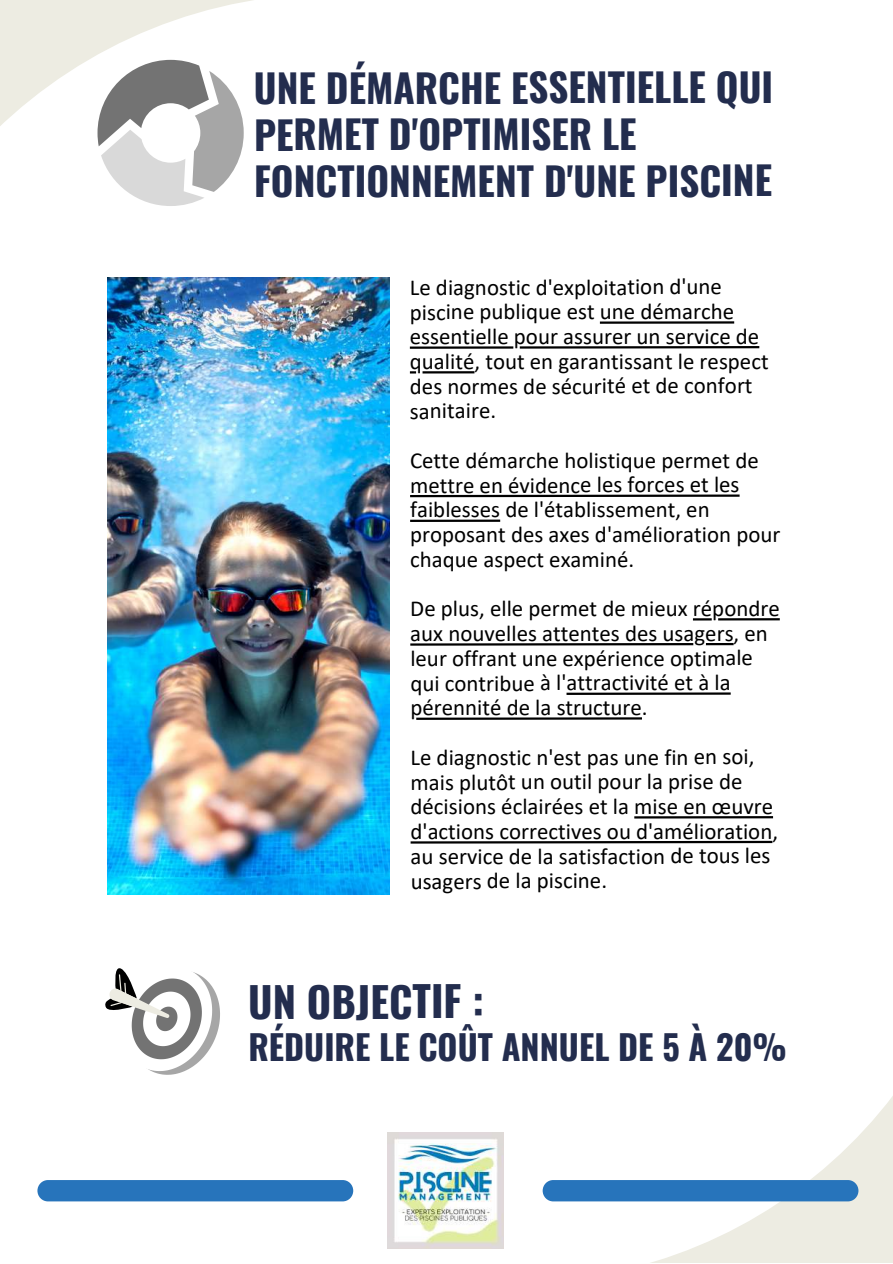
<style>
.page{position:relative;width:893px;height:1264px;background:#fff}
.page>*{position:absolute;margin:0;border:0;box-sizing:border-box;transform-origin:0 0}
.t1{font:700 41.7px "Oswald";color:#232d4e}
.t2{font:700 38.85px/46.7px "Oswald";color:#232d4e}
.t3{font:700 34.2px "Oswald";color:#232d4e}
.t4{font:22.8px/24.8px "Calibri";color:#000}
</style>
<div class="page">
<svg style="left:396px;top:816px;width:496px;height:446px"></svg>
<div style="left:37px;top:1179px;width:316px;height:22px;background:#2774bb;border-radius:11px"></div>
<div style="left:542px;top:1179px;width:316px;height:22px;background:#2774bb;border-radius:11px"></div>
<img style="left:387px;top:1132px;width:116px;height:116px">
<svg style="left:0;top:0;width:253px;height:126px;fill:#edece2"></svg>
<svg style="left:105px;top:968px;width:115px;height:107px"></svg>
<img style="left:107px;top:277px;width:282px;height:618px">
<svg style="left:97px;top:60px;width:147px;height:146px"></svg>
<hr style="left:600px;top:321px;width:134px;height:3px;background:#000">
<svg style="left:410px;top:346px;width:349px;height:3px"></svg>
<hr style="left:410px;top:371px;width:64px;height:2px;background:#000">
<svg style="left:410px;top:494px;width:329px;height:3px"></svg>
<hr style="left:410px;top:519px;width:90px;height:3px;background:#000">
<hr style="left:693px;top:618px;width:86px;height:2px;background:#000">
<svg style="left:410px;top:643px;width:323px;height:2px"></svg>
<hr style="left:566px;top:692px;width:164px;height:3px;background:#000">
<hr style="left:410px;top:717px;width:232px;height:3px;background:#000">
<hr style="left:634px;top:816px;width:139px;height:2px;background:#000">
<svg style="left:410px;top:840px;width:362px;height:3px"></svg>
<h2 class="t2" style="left:254px;top:63px;width:521px">UNE DÉMARCHE ESSENTIELLE QUI<br>PERMET D'OPTIMISER LE<br>FONCTIONNEMENT D'UNE PISCINE</h2>
<p class="t4" style="left:410px;top:274px;width:360px">Le diagnostic d'exploitation d'une piscine publique est une démarche essentielle pour assurer un service de qualité, tout en garantissant le respect des normes de sécurité et de confort sanitaire.</p>
<p class="t4" style="left:410px;top:447px;width:372px">Cette démarche holistique permet de mettre en évidence les forces et les faiblesses de l'établissement, en proposant des axes d'amélioration pour chaque aspect examiné.</p>
<p class="t4" style="left:410px;top:596px;width:371px">De plus, elle permet de mieux répondre aux nouvelles attentes des usagers, en leur offrant une expérience optimale qui contribue à l'attractivité et à la pérennité de la structure.</p>
<p class="t4" style="left:410px;top:744px;width:369px">Le diagnostic n'est pas une fin en soi, mais plutôt un outil pour la prise de décisions éclairées et la mise en œuvre d'actions correctives ou d'amélioration, au service de la satisfaction de tous les usagers de la piscine.</p>
<h1 class="t1" style="left:248px;top:968px;width:237px">UN OBJECTIF :</h1>
<h3 class="t3" style="left:248px;top:1020px;width:540px">RÉDUIRE LE COÛT ANNUEL DE 5 À 20%</h3>
</div>
